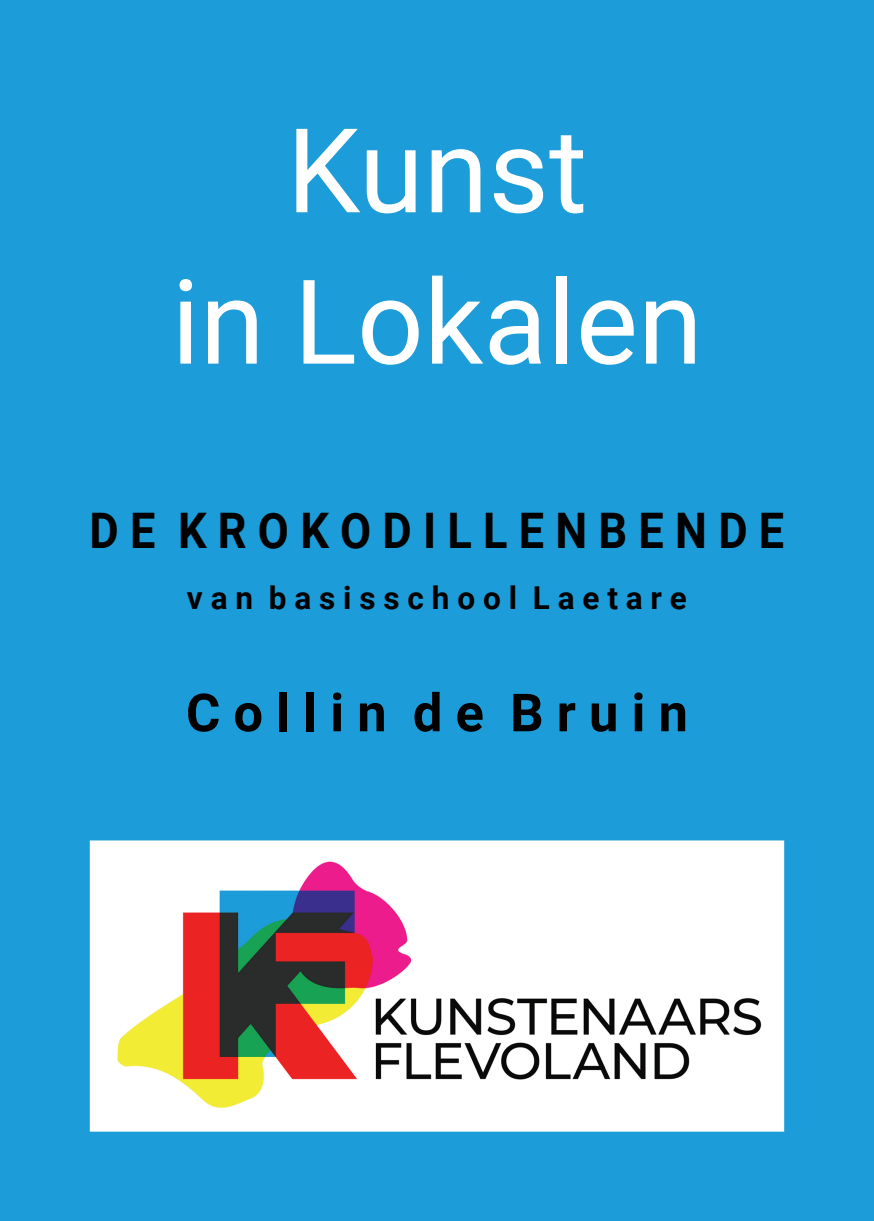
<style>
.page{position:relative;width:874px;height:1221px;background:#fff}
.page>*{position:absolute;margin:0;border:0;box-sizing:border-box;transform-origin:0 0}
.t1{font:117.25px/151.2px "Roboto";color:#fff;text-align:center}
.t2{font:700 52.5px "Roboto";color:#000}
.t3{font:700 49px "Roboto";color:#000;scale:.92 1}
.t4{font:700 31.5px "Roboto";color:#000}
</style>
<div class="page">
<div style="left:0;top:0;width:873px;height:1220px;background:#1c9cd8"></div>
<img style="left:110px;top:857px;width:656px;height:257px">
<div style="left:90px;top:840px;width:693px;height:291px;border:16px solid #fff"></div>
<h1 class="t1" style="left:171px;top:91px;width:532px">Kunst<br>in Lokalen</h1>
<h3 class="t3" style="left:90px;top:496px;width:756px">D E K R O K O D I L L E N B E N D E</h3>
<p class="t4" style="left:187px;top:576px;width:501px">v a n b a s i s s c h o o l L a e t a r e</p>
<h2 class="t2" style="left:186px;top:675px;width:503px">C o l l i n d e B r u i n</h2>
</div>
